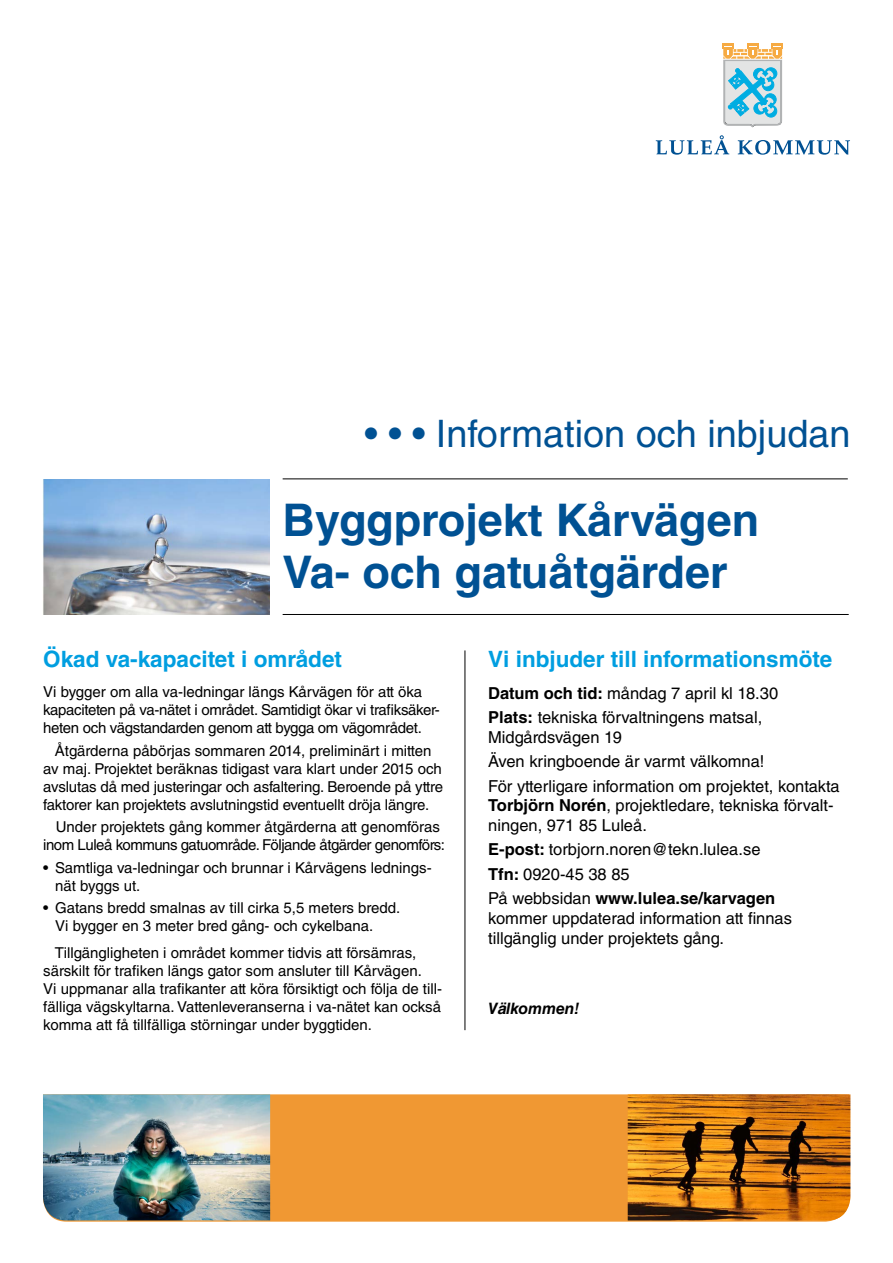
<style>
.page{position:relative;width:893px;height:1263px;background:#fff}
.page>*{position:absolute;margin:0;border:0;box-sizing:border-box;transform-origin:0 0}
.t1{font:700 45px/52.5px "Helvetica LT Std";color:#005193}
.t2{font:37.95px "Helvetica LT Std";color:#005193}
.t3{font:700 22.5px "Helvetica LT Std";color:#009ee0}
.t4{font:16.5px/24.3px "Helvetica LT Std";color:#000}
.t5{font:italic 700 15.75px "Helvetica LT Std";color:#000}
.t6{font:15px/18px "Helvetica LT Std";color:#000}
.t7{font:15px/18px "Helvetica LT Std";letter-spacing:-.02em;color:#000}
.t8{font:15px/18px "Helvetica LT Std";letter-spacing:-.03em;color:#000;text-align:center}
.s1{font-weight:700}
</style>
<div class="page">
<svg style="left:656px;top:135px;width:73px;height:20px"></svg>
<svg style="left:738px;top:140px;width:112px;height:15px"></svg>
<svg style="left:722px;top:43px;width:61px;height:85px;background:#aecfcf"></svg>
<hr style="left:723px;top:59px;width:59px;height:1px;background:#fff">
<hr style="left:465px;top:650px;width:1px;height:380px;background:#000">
<hr style="left:283px;top:479px;width:565px;height:1px;background:#000">
<hr style="left:283px;top:614px;width:566px;height:1px;background:#000">
<div style="left:57px;top:1094px;width:777px;height:127px;background:#f09833"></div>
<img style="left:628px;top:1094px;width:222px;height:126px">
<img style="left:43px;top:1094px;width:227px;height:126px">
<img style="left:43px;top:479px;width:227px;height:135px">
<h2 class="t2" style="left:365px;top:412px;width:488px">• • • Information och inbjudan</h2>
<h1 class="t1" style="left:283px;top:493px;width:478px">Byggprojekt Kårvägen<br>Va- och gatuåtgärder</h1>
<h3 class="t3" style="left:43px;top:645px;width:300px">Ökad va-kapacitet i området</h3>
<p class="t7" style="left:43px;top:683px;width:398px">Vi bygger om alla va-ledningar längs Kårvägen för att öka kapaciteten på va-nätet i området. Samtidigt ökar vi trafiksäker&shy;heten och vägstandarden genom att bygga om vägområdet.</p>
<p class="t6" style="left:43px;top:741px;width:401px;text-indent:12px">Åtgärderna påbörjas sommaren 2014, preliminärt i mitten av maj. Projektet beräknas tidigast vara klart under 2015 och avslutas då med justeringar och asfaltering. Beroende på yttre faktorer kan projektets avslutningstid eventuellt dröja längre.</p>
<p class="t8" style="left:43px;top:818px;width:403px">Under projektets gång kommer åtgärderna att genomföras inom Luleå kommuns gatuområde. Följande åtgärder genomförs:</p>
<p class="t6" style="left:55px;top:858px;width:378px;text-indent:-12px">• Samtliga va-ledningar och brunnar i Kårvägens lednings&shy;nät byggs ut.</p>
<p class="t6" style="left:55px;top:899px;width:347px;text-indent:-12px">• Gatans bredd smalnas av till cirka 5,5 meters bredd.<br>Vi bygger en 3 meter bred gång- och cykelbana.</p>
<p class="t6" style="left:43px;top:943px;width:400px;text-indent:12px">Tillgängligheten i området kommer tidvis att försämras, särskilt för trafiken längs gator som ansluter till Kårvägen.<br>Vi uppmanar alla trafikanter att köra försiktigt och följa de till&shy;fälliga vägskyltarna. Vattenleveranserna i va-nätet kan också komma att få tillfälliga störningar under byggtiden.</p>
<h3 class="t3" style="left:488px;top:645px;width:345px">Vi inbjuder till informationsmöte</h3>
<p class="t4" style="left:488px;top:681px;width:291px"><span class="s1">Datum och tid:</span> måndag 7 april kl 18.30<br><span class="s1">Plats:</span> tekniska förvaltningens matsal,</p>
<p class="t4" style="left:488px;top:725px;width:353px">Midgårdsvägen 19<br>Även kringboende är varmt välkomna!<br>För ytterligare information om projektet, kontakta</p>
<p class="t4" style="left:488px;top:796px;width:347px;line-height:19.8px"><span class="s1">Torbjörn Norén</span>, projektledare, tekniska förvalt&shy;ningen, 971 85 Luleå.</p>
<p class="t4" style="left:488px;top:837px;width:289px"><span class="s1">E-post:</span> torbjorn.noren@tekn.lulea.se<br><span class="s1">Tfn:</span> 0920-45 38 85<br>På webbsidan <span class="s1">www.lulea.se/karvagen</span></p>
<p class="t4" style="left:488px;top:908px;width:305px;line-height:19.8px">kommer uppdaterad information att finnas tillgänglig under projektets gång.</p>
<p class="t5" style="left:488px;top:999px;width:93px">Välkommen!</p>
</div>
